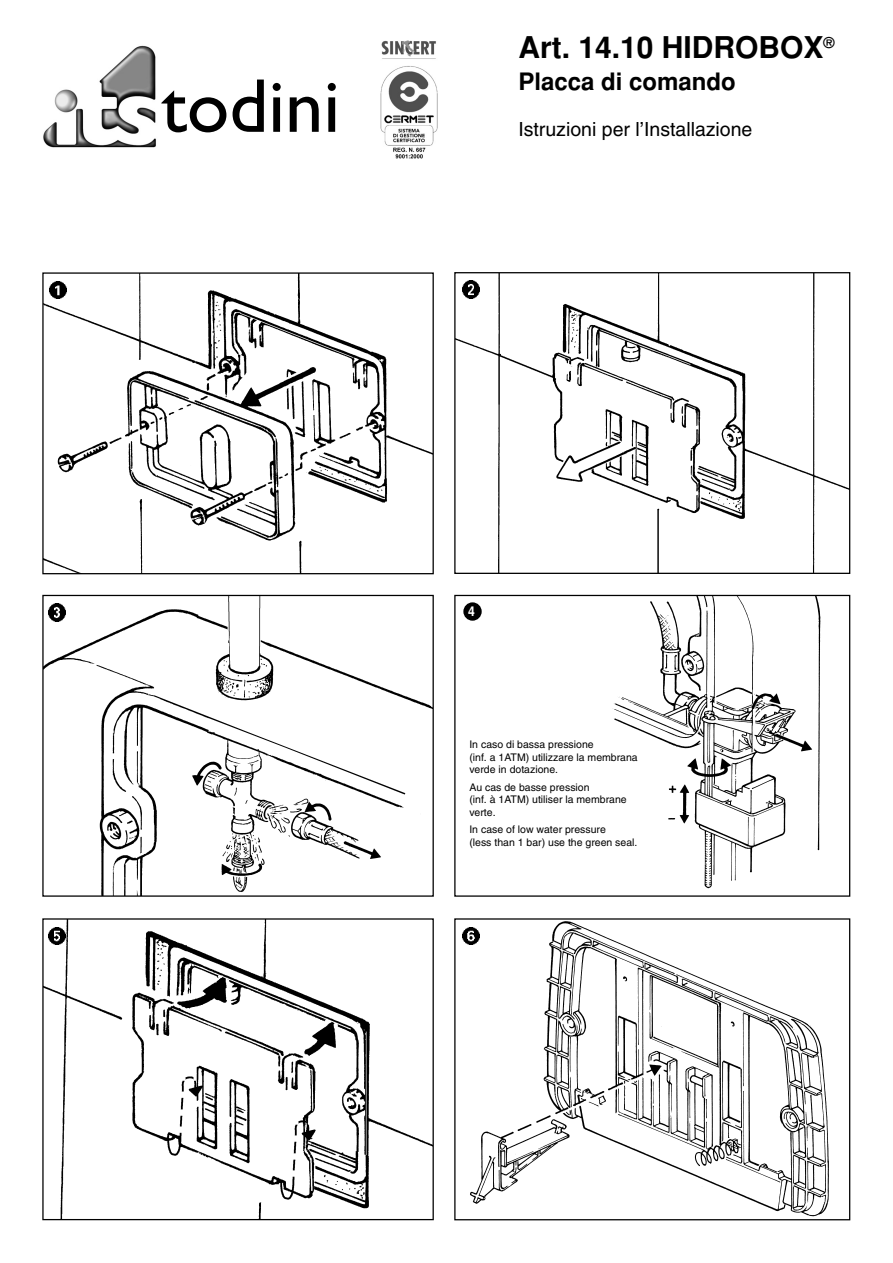
<style>
.page{position:relative;width:893px;height:1263px;background:#fff}
.page>*{position:absolute;margin:0;border:0;box-sizing:border-box;transform-origin:0 0}
.t1{font:76.65px "Gill Sans";color:#000}
.t2{font:700 30px "Helvetica";color:#000}
.t3{font:700 24px "Helvetica";color:#000}
.t4{font:19.5px "Helvetica";color:#000}
.t5{font:700 13.5px "Helvetica";color:#fff;scale:.9 1}
.t6{font:10.5px/12.6px "Helvetica";color:#000}
</style>
<div class="page">
<img style="left:467px;top:921px;width:362px;height:296px">
<div style="left:454px;top:918px;width:396px;height:302px;border:1px solid #000"></div>
<img style="left:44px;top:274px;width:388px;height:298px">
<div style="left:42px;top:272px;width:392px;height:302px;border:1px solid #000"></div>
<img style="left:44px;top:920px;width:388px;height:298px">
<div style="left:42px;top:918px;width:392px;height:302px;border:1px solid #000"></div>
<img style="left:49px;top:281px;width:18px;height:17px">
<img style="left:48px;top:927px;width:17px;height:17px">
<img style="left:456px;top:274px;width:392px;height:298px">
<div style="left:454px;top:272px;width:396px;height:302px;border:1px solid #000"></div>
<img style="left:462px;top:281px;width:17px;height:17px">
<img style="left:44px;top:597px;width:388px;height:298px">
<div style="left:42px;top:595px;width:392px;height:302px;border:1px solid #000"></div>
<img style="left:48px;top:604px;width:17px;height:17px">
<img style="left:462px;top:927px;width:17px;height:17px">
<img style="left:612px;top:597px;width:209px;height:292px">
<div style="left:454px;top:595px;width:396px;height:302px;border:1px solid #000"></div>
<div style="left:463px;top:602px;width:19px;height:19px;background:#000;border-radius:50%"></div>
<img style="left:43px;top:45px;width:113px;height:103px">
<img style="left:380px;top:40px;width:57px;height:119px">
<h1 class="t1" style="left:161px;top:61px;width:180px">todini</h1>
<h2 class="t2" style="left:518px;top:30px;width:318px">Art. 14.10 HIDROBOX<sup>®</sup></h2>
<h3 class="t3" style="left:518px;top:68px;width:219px">Placca di comando</h3>
<h3 class="t4" style="left:518px;top:118px;width:236px">Istruzioni per l’Installazione</h3>
<p class="t5" style="left:468px;top:604px;width:9px">4</p>
<p class="t6" style="left:469px;top:738px;width:170px">In caso di bassa pressione<br>(inf. a 1ATM) utilizzare la membrana verde in dotazione.</p>
<p class="t6" style="left:469px;top:781px;width:159px">Au cas de basse pression<br>(inf. à 1ATM) utiliser la membrane verte.</p>
<p class="t6" style="left:469px;top:823px;width:170px">In case of low water pressure<br>(less than 1 bar) use the green seal.</p>
</div>
